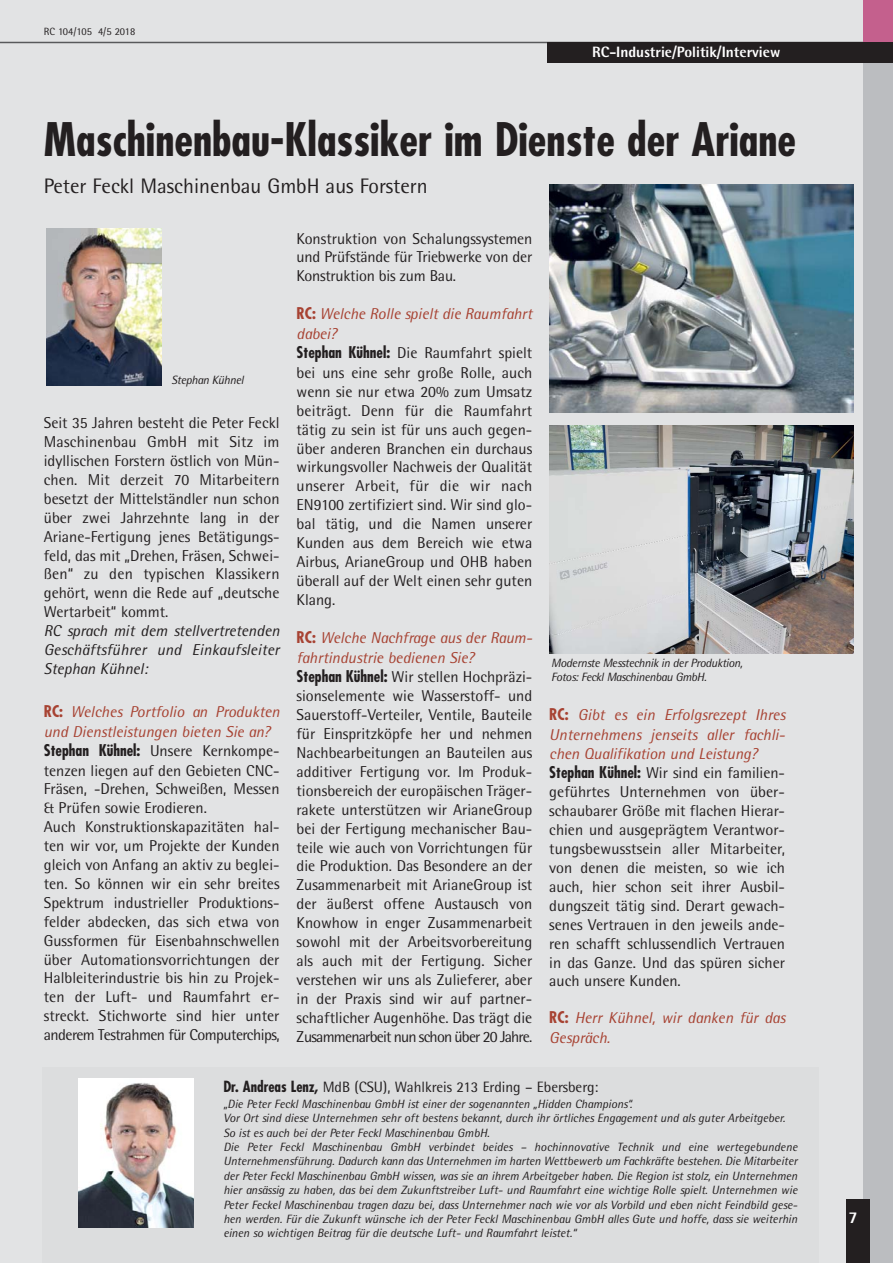
<style>
.page{position:relative;width:893px;height:1263px;background:#fff}
.page>*{position:absolute;margin:0;border:0;box-sizing:border-box;transform-origin:0 0}
.t1{font:700 condensed 45px "Futura";color:#231f20}
.t2{font:21px "AT Rotis Semi Sans";color:#231f20}
.t3{font:800 16.5px "AT Rotis Semi Sans";color:#fff}
.t4{font:15.75px/19px "AT Rotis Semi Sans";color:#231f20}
.t5{font:italic 15.75px/18.9px "AT Rotis Semi Sans";letter-spacing:.015em;color:#231f20;text-align:justify}
.t6{font:italic 15.75px/19.6px "AT Rotis Semi Sans";color:#a74232}
.t7{font:15px "AT Rotis Semi Sans";color:#231f20}
.t8{font:800 15px "AT Rotis Semi Sans";color:#fff}
.t9{font:italic 12px/14.4px "AT Rotis Semi Sans";color:#231f20}
.t10{font:italic 12px/13.5px "AT Rotis Semi Sans";letter-spacing:-.025em;color:#231f20}
.t11{font:10.5px "AT Rotis Semi Sans";color:#231f20}
.s1{font-family:"Futura";font-weight:700;font-stretch:condensed;color:#a74232}
.s2{font-style:italic;color:#a74232}
.s3{font-family:"Futura";font-weight:700;font-stretch:condensed}
.s4{font-family:"Futura";font-weight:700;font-style:normal;font-stretch:condensed}
</style>
<div class="page">
<div style="left:0;top:0;width:892px;height:1263px;background:#e2e3e4"></div>
<div style="left:863px;top:0;width:29px;height:1263px;background:#bbbdc0"></div>
<hr style="left:0;top:42px;width:892px;height:1px;background:#58595b">
<div style="left:846px;top:1199px;width:24px;height:64px;background:#231f20"></div>
<div style="left:863px;top:0;width:29px;height:47px;background:#c4608d"></div>
<div style="left:547px;top:42px;width:345px;height:21px;background:#231f20"></div>
<img style="left:47px;top:229px;width:114px;height:157px">
<img style="left:550px;top:184px;width:303px;height:228px">
<img style="left:550px;top:425px;width:303px;height:229px">
<div style="left:42px;top:1068px;width:776px;height:195px;background:#dcddde"></div>
<img style="left:79px;top:1078px;width:115px;height:150px">
<p class="t11" style="left:44px;top:28px;width:93px">RC 104/105 4/5 2018</p>
<p class="t8" style="left:592px;top:47px;width:190px">RC-Industrie/Politik/Interview</p>
<h1 class="t1" style="left:44px;top:120px;width:754px">Maschinenbau-Klassiker im Dienste der Ariane</h1>
<h2 class="t2" style="left:44px;top:179px;width:385px">Peter Feckl Maschinenbau GmbH aus Forstern</h2>
<p class="t10" style="left:171px;top:375px;width:74px">Stephan Kühnel</p>
<p class="t4" style="left:44px;top:415px;width:237px;text-align:justify">Seit 35 Jahren besteht die Peter Feckl Maschinenbau GmbH mit Sitz im idyllischen Forstern östlich von Mün - chen. Mit derzeit 70 Mitarbeitern besetzt der Mittelständler nun schon über zwei Jahrzehnte lang in der Ariane-Fertigung jenes Betätigungs - feld, das mit „Drehen, Fräsen, Schwei - ßen“ zu den typischen Klassikern gehört, wenn die Rede auf „deutsche Wertarbeit“ kommt.</p>
<p class="t5" style="left:44px;top:623px;width:237px">RC sprach mit dem stellvertretenden Geschäftsführer und Einkaufsleiter Stephan Kühnel:</p>
<p class="t4" style="left:44px;top:704px;width:237px"><span class="s1">RC:</span> <span class="s2">Welches Portfolio an Produkten und Dienstleistungen bieten Sie an?<br></span><span class="s3">Stephan Kühnel:</span> Unsere Kernkompe - tenzen liegen auf den Gebieten CNC-Fräsen, -Drehen, Schweißen, Messen &amp; Prüfen sowie Erodieren.<br>Auch Konstruktionskapazitäten hal&shy;ten wir vor, um Projekte der Kunden gleich von Anfang an aktiv zu beglei&shy;ten. So können wir ein sehr breites Spektrum industrieller Produktions - fel der abdecken, das sich etwa von Gussformen für Eisenbahnschwellen über Automationsvorrichtungen der Halbleiterindustrie bis hin zu Projek - ten der Luft- und Raumfahrt er - streckt. Stichworte sind hier unter anderem Testrahmen für Computer chips,</p>
<p class="t4" style="left:297px;top:230px;width:237px;text-align:justify">Konstruktion von Schalungs systemen und Prüfstände für Trieb wer ke von der Konstruktion bis zum Bau.</p>
<p class="t4" style="left:297px;top:306px;width:237px"><span class="s1">RC:</span> <span class="s2">Welche Rolle spielt die Raumfahrt dabei?<br></span><span class="s3">Stephan Kühnel:</span> Die Raumfahrt spielt bei uns eine sehr große Rolle, auch wenn sie nur etwa 20% zum Umsatz beiträgt. Denn für die Raumfahrt tätig zu sein ist für uns auch gegen&shy;über anderen Branchen ein durchaus wirkungsvoller Nachweis der Qualität unserer Arbeit, für die wir nach<br>EN9100 zertifiziert sind. Wir sind glo&shy;bal tätig, und die Namen unserer<br>Kunden aus dem Bereich wie etwa<br>Airbus, ArianeGroup und OHB haben überall auf der Welt einen sehr guten<br>Klang.</p>
<p class="t4" style="left:297px;top:630px;width:237px"><span class="s1">RC:</span> <span class="s2">Welche Nachfrage aus der Raum - fahrtindustrie bedienen Sie?<br></span><span class="s3">Stephan Kühnel:</span> Wir stellen Hochpräzi - sionselemente wie Wasserstoff- und Sauerstoff-Verteiler, Ventile, Bauteile für Einspritzköpfe her und nehmen Nachbearbeitungen an Bauteilen aus additiver Fertigung vor. Im Produk - tionsbereich der europäischen Träger - rakete unterstützen wir ArianeGroup bei der Fertigung mechanischer Bau - teile wie auch von Vorrichtungen für die Produktion. Das Besondere an der Zusammenarbeit mit ArianeGroup ist der äußerst offene Austausch von Knowhow in enger Zusammenarbeit sowohl mit der Arbeitsvorbereitung als auch mit der Fertigung. Sicher verstehen wir uns als Zulieferer, aber in der Praxis sind wir auf partner&shy;schaftlicher Augenhöhe. Das trägt die Zusammenarbeit nun schon über 20 Jahre.</p>
<p class="t10" style="left:551px;top:658px;width:193px">Modernste Messtechnik in der Produktion,<br>Fotos: Feckl Maschinenbau GmbH.</p>
<p class="t4" style="left:549px;top:707px;width:238px"><span class="s1">RC:</span> <span class="s2">Gibt es ein Erfolgsrezept Ihres Unternehmens jenseits aller fachli&shy;chen Qualifikation und Leistung?<br></span><span class="s3">Stephan Kühnel:</span> Wir sind ein familien&shy;geführtes Unternehmen von über&shy;schaubarer Größe mit flachen Hierar - chien und ausgeprägtem Verant wor - tungsbewusstsein aller Mitarbeiter, von denen die meisten, so wie ich auch, hier schon seit ihrer Ausbil - dungszeit tätig sind. Derart gewach&shy;senes Vertrauen in den jeweils ande&shy;ren schafft schlussendlich Vertrauen in das Ganze. Und das spüren sicher auch unsere Kunden.</p>
<p class="t6" style="left:549px;top:1009px;width:238px"><span class="s4">RC:</span> Herr Kühnel, wir danken für das<br>Gespräch.</p>
<p class="t7" style="left:223px;top:1081px;width:377px"><span class="s3">Dr. Andreas Lenz,</span> MdB (CSU), Wahlkreis 213 Erding – Ebersberg:</p>
<p class="t9" style="left:223px;top:1098px;width:575px">„Die Peter Feckl Maschinenbau GmbH ist einer der sogenannten „Hidden Champions“.<br>Vor Ort sind diese Unternehmen sehr oft bestens bekannt, durch ihr örtliches Engagement und als guter Arbeitgeber.<br>So ist es auch bei der Peter Feckl Maschinenbau GmbH.<br>Die Peter Feckl Maschinenbau GmbH verbindet beides – hochinnovative Technik und eine wertegebundene Unternehmensführung. Dadurch kann das Unternehmen im harten Wettbewerb um Fachkräfte bestehen. Die Mitarbeiter der Peter Feckl Maschinenbau GmbH wissen, was sie an ihrem Arbeitgeber haben. Die Region ist stolz, ein Unternehmen hier ansässig zu haben, das bei dem Zukunftstreiber Luft- und Raumfahrt eine wichtige Rolle spielt. Unternehmen wie Peter Feckel Maschinenbau tragen dazu bei, dass Unternehmer nach wie vor als Vorbild und eben nicht Feindbild gese&shy;hen werden. Für die Zukunft wünsche ich der Peter Feckl Maschinenbau GmbH alles Gute und hoffe, dass sie weiterhin einen so wichtigen Beitrag für die deutsche Luft- und Raumfahrt leistet.“</p>
<p class="t3" style="left:848px;top:1212px;width:11px">7</p>
</div>
